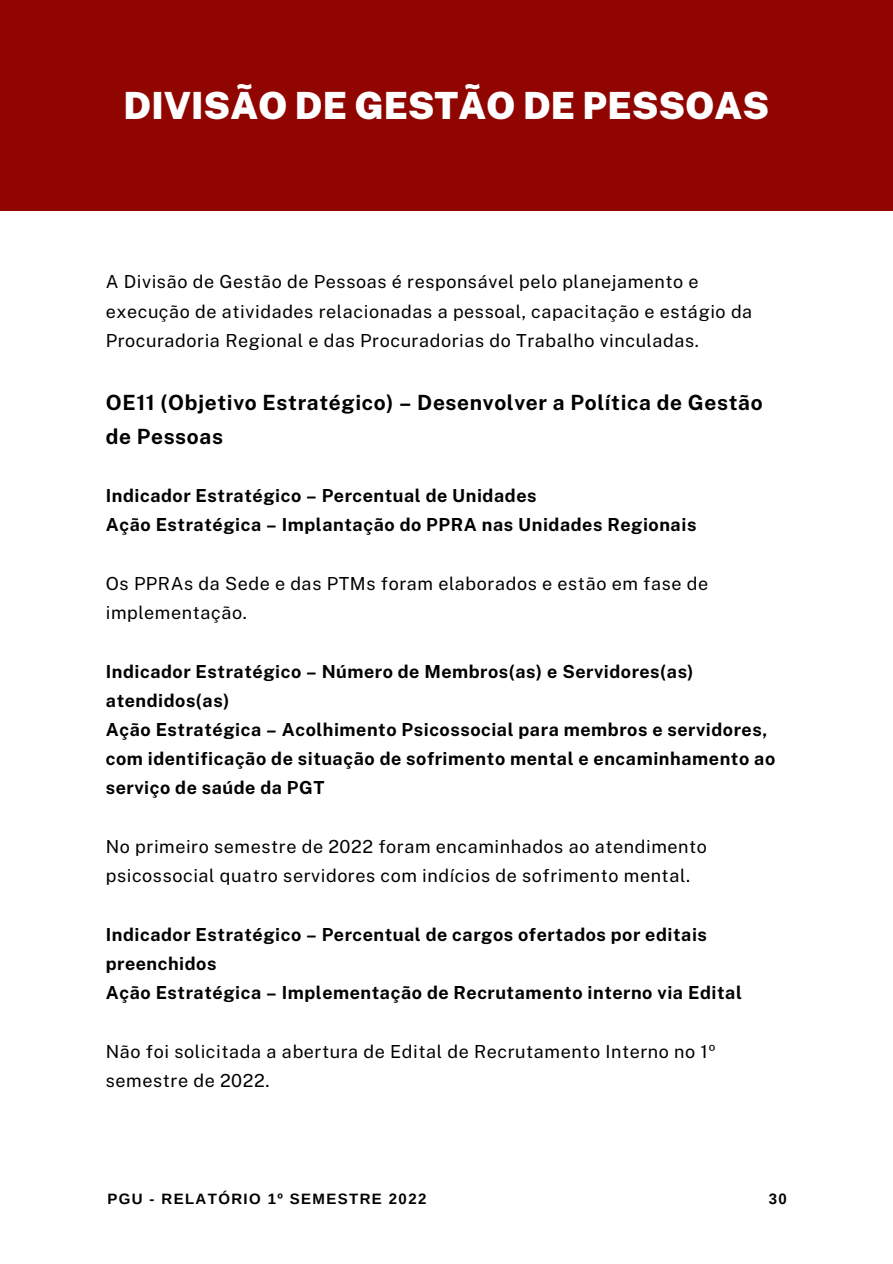
<style>
.page{position:relative;width:893px;height:1264px;background:#fff}
.page>*{position:absolute;margin:0;border:0;box-sizing:border-box;transform-origin:0 0}
.t1{font:900 37.5px "Public Sans";color:#fff}
.t2{font:700 21px/33.8px "Public Sans";letter-spacing:.03em;color:#000}
.t3{font:700 18px/29.2px "Public Sans";letter-spacing:.03em;color:#000}
.t4{font:18px/29.2px "Public Sans";letter-spacing:.03em;color:#000}
.t5{font:700 15px "Arimo";letter-spacing:.095em;color:#000}
</style>
<div class="page">
<div style="left:0;top:0;width:892px;height:210px;background:#900500"></div>
<h1 class="t1" style="left:124px;top:84px;width:647px">DIVISÃO DE GESTÃO DE PESSOAS</h1>
<p class="t4" style="left:106px;top:267px;width:648px">A Divisão de Gestão de Pessoas é responsável pelo planejamento e execução de atividades relacionadas a pessoal, capacitação e estágio da<br>Procuradoria Regional e das Procuradorias do Trabalho vinculadas.</p>
<p class="t2" style="left:106px;top:385px;width:658px">OE11 (Objetivo Estratégico) – Desenvolver a Política de Gestão de Pessoas</p>
<p class="t3" style="left:106px;top:481px;width:592px">Indicador Estratégico – Percentual de Unidades<br>Ação Estratégica – Implantação do PPRA nas Unidades Regionais</p>
<p class="t4" style="left:106px;top:568px;width:604px">Os PPRAs da Sede e das PTMs foram elaborados e estão em fase de implementação.</p>
<p class="t3" style="left:106px;top:656px;width:671px">Indicador Estratégico – Número de Membros(as) e Servidores(as) atendidos(as)<br>Ação Estratégica – Acolhimento Psicossocial para membros e servidores, com identificação de situação de sofrimento mental e encaminhamento ao serviço de saúde da PGT</p>
<p class="t4" style="left:106px;top:831px;width:602px">No primeiro semestre de 2022 foram encaminhados ao atendimento psicossocial quatro servidores com indícios de sofrimento mental.</p>
<p class="t3" style="left:106px;top:919px;width:637px">Indicador Estratégico – Percentual de cargos ofertados por editais preenchidos<br>Ação Estratégica – Implementação de Recrutamento interno via Edital</p>
<p class="t4" style="left:106px;top:1036px;width:611px">Não foi solicitada a abertura de Edital de Recrutamento Interno no 1º semestre de 2022.</p>
<p class="t5" style="left:107px;top:1190px;width:320px">PGU - RELATÓRIO 1º SEMESTRE 2022</p>
<p class="t5" style="left:768px;top:1190px;width:20px">30</p>
</div>
